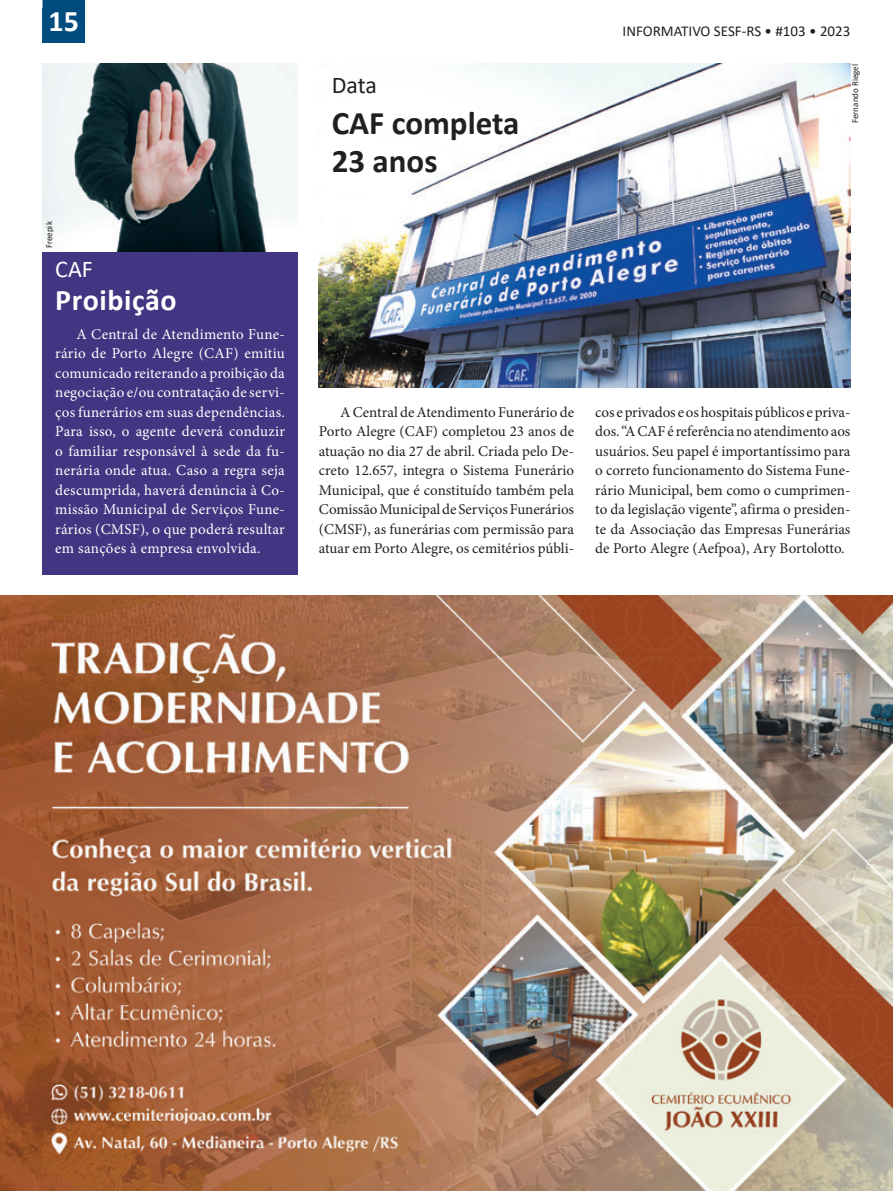
<style>
.page{position:relative;width:893px;height:1191px;background:#fff}
.page>*{position:absolute;margin:0;border:0;box-sizing:border-box;transform-origin:0 0}
._09__Textos{font:700 33px/37.5px "Calibri";color:#231f20}
._09__Textos-2{font:700 30px "Calibri";letter-spacing:.02em;color:#fff}
._09__Textos-3{font:24px "Calibri";color:#231f20}
._09__Textos-4{font:24px "Calibri";color:#fff}
._09__Textos-5{font:15px/19.5px "Minion Pro";color:#231f20;text-align:justify}
._09__Textos-6{font:15px/19.5px "Minion Pro";letter-spacing:.02em;color:#fff;text-align:justify}
.t1{font:15px "Calibri";color:#231f20}
._09__Textos-7{font:9px "Calibri";color:#231f20}
</style>
<div class="page">
<div style="left:43px;top:64px;width:255px;height:510px;background:#423581"></div>
<img style="left:0;top:595px;width:893px;height:596px">
<svg style="left:43px;top:0;width:42px;height:9px"></svg>
<div style="left:43px;top:9px;width:42px;height:34px;background:#014c7e"></div>
<img style="left:43px;top:64px;width:255px;height:188px">
<img style="left:319px;top:64px;width:531px;height:323px">
<p class="_09__Textos-2" style="left:49px;top:0;width:32px">15</p>
<p class="_09__Textos-7" style="left:43px;top:248px;width:28px;rotate:-90deg">Freepik</p>
<p class="_09__Textos-4" style="left:55px;top:253px;width:39px">CAF</p>
<p class="_09__Textos-2" style="left:55px;top:278px;width:123px">Proibição</p>
<p class="_09__Textos-6" style="left:55px;top:324px;width:231px;text-indent:21px">A Central de Atendimento Fune&shy;rário de Porto Alegre (CAF) emitiu comunicado reiterando a proibição da negociação e/ou contratação de servi&shy;ços funerários em suas dependências.<br>Para isso, o agente deverá conduzir o familiar responsável à sede da fu&shy;nerária onde atua. Caso a regra seja descumprida, haverá denúncia à Co&shy;missão Municipal de Serviços Fune&shy;rários (CMSF), o que poderá resultar em sanções à empresa envolvida.</p>
<p class="_09__Textos-3" style="left:332px;top:68px;width:47px">Data</p>
<p class="_09__Textos" style="left:332px;top:104px;width:189px">CAF completa<br>23 anos</p>
<p class="t1" style="left:623px;top:20px;width:229px">INFORMATIVO SESF-RS • #103 • 2023</p>
<p class="_09__Textos-7" style="left:849px;top:123px;width:61px;rotate:-90deg">Fernando Riegel</p>
<p class="_09__Textos-5" style="left:319px;top:402px;width:257px;text-indent:21px">A Central de Atendimento Funerário de Porto Alegre (CAF) completou 23 anos de atuação no dia 27 de abril. Criada pelo De&shy;creto 12.657, integra o Sistema Funerário Municipal, que é constituído também pela Comissão Municipal de Serviços Funerários (CMSF), as funerárias com permissão para atuar em Porto Alegre, os cemitérios públi-</p>
<p class="_09__Textos-5" style="left:595px;top:402px;width:257px">cos e privados e os hospitais públicos e priva&shy;dos. “A CAF é referência no atendimento aos usuários. Seu papel é importantíssimo para o correto funcionamento do Sistema Fune&shy;rário Municipal, bem como o cumprimen&shy;to da legislação vigente”, afirma o presiden&shy;te da Associação das Empresas Funerárias de Porto Alegre (Aefpoa), Ary Bortolotto.</p>
</div>
